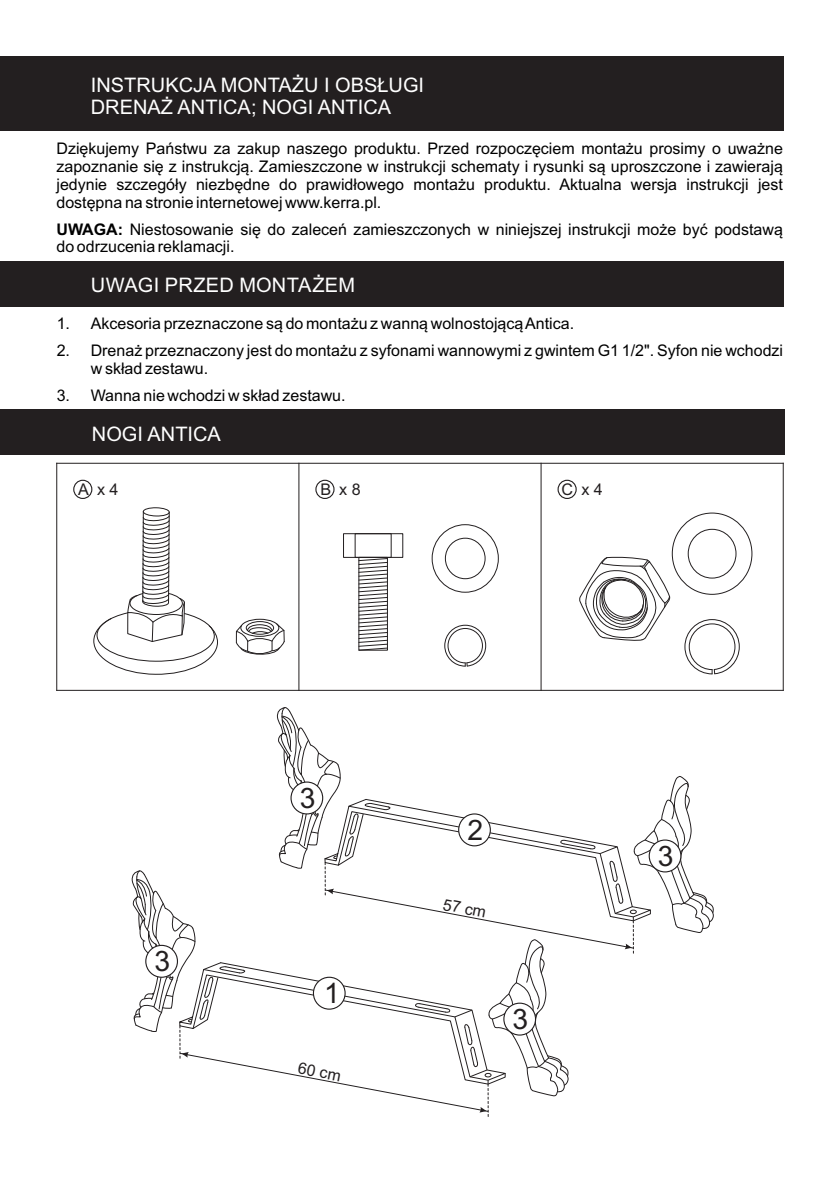
<style>
.page{position:relative;width:840px;height:1191px;background:#fff}
.page>*{position:absolute;margin:0;border:0;box-sizing:border-box;transform-origin:0 0}
.t1{font:28.2px "Arial";color:#231f20}
.t2{font:20px/22.4px "Arial";color:#fff}
.t3{font:16.2px "Arial";color:#231f20}
.t4{font:16px/17.8px "Arial";color:#000}
.t5{font:16px "Arial";color:#231f20}
.s1{font-weight:700}
</style>
<div class="page">
<div style="left:0;top:57px;width:782px;height:74px;background:#231f20"></div>
<div style="left:0;top:261px;width:782px;height:45px;background:#231f20"></div>
<div style="left:0;top:409px;width:783px;height:46px;background:#231f20"></div>
<svg style="left:579px;top:557px;width:90px;height:84px"></svg>
<svg style="left:358px;top:558px;width:29px;height:92px"></svg>
<div style="left:343px;top:533px;width:60px;height:24px;border:1px solid #231f20"></div>
<div style="left:355px;top:533px;width:36px;height:24px;border:1px solid #231f20"></div>
<div style="left:688px;top:623px;width:46px;height:47px;border:1px solid #231f20;border-radius:23px"></div>
<div style="left:684px;top:619px;width:55px;height:55px;border:1px solid #231f20;border-radius:27px"></div>
<svg style="left:711px;top:669px;width:3px;height:5px"></svg>
<div style="left:447px;top:628px;width:35px;height:35px;border:1px solid #231f20;border-radius:17px"></div>
<div style="left:444px;top:625px;width:41px;height:41px;border:1px solid #231f20;border-radius:20px"></div>
<div style="left:671px;top:513px;width:80px;height:81px;border:1px solid #231f20;border-radius:50%"></div>
<div style="left:687px;top:529px;width:48px;height:49px;border:1px solid #231f20;border-radius:50%"></div>
<div style="left:431px;top:524px;width:67px;height:68px;border:1px solid #231f20;border-radius:50%"></div>
<div style="left:445px;top:538px;width:40px;height:41px;border:1px solid #231f20;border-radius:50%"></div>
<hr style="left:142px;top:511px;width:2px;height:90px;background:#231f20">
<div style="left:143px;top:507px;width:26px;height:9px;border:1px solid #231f20;border-radius:50%"></div>
<svg style="left:94px;top:512px;width:124px;height:163px"></svg>
<div style="left:240px;top:619px;width:39px;height:17px;border:1px solid #231f20;border-radius:50%"></div>
<div style="left:246px;top:621px;width:28px;height:13px;border:1px solid #231f20;border-radius:50%"></div>
<svg style="left:236px;top:623px;width:48px;height:32px"></svg>
<hr style="left:56px;top:463px;width:1px;height:228px;background:#231f20">
<hr style="left:298px;top:463px;width:1px;height:228px;background:#231f20">
<hr style="left:540px;top:463px;width:1px;height:228px;background:#231f20">
<hr style="left:782px;top:463px;width:1px;height:228px;background:#231f20">
<hr style="left:56px;top:690px;width:727px;height:1px;background:#231f20">
<hr style="left:56px;top:463px;width:727px;height:1px;background:#231f20">
<div style="left:315px;top:480px;width:19px;height:19px;border:1px solid #231f20;border-radius:50%"></div>
<div style="left:73px;top:480px;width:19px;height:19px;border:1px solid #231f20;border-radius:50%"></div>
<div style="left:557px;top:480px;width:19px;height:19px;border:1px solid #231f20;border-radius:50%"></div>
<svg style="left:132px;top:707px;width:581px;height:410px"></svg>
<p class="t2" style="left:91px;top:75px;width:335px">INSTRUKCJA MONTAŻU I OBSŁUGI<br>DRENAŻ ANTICA; NOGI ANTICA</p>
<p class="t4" style="left:56px;top:141px;width:727px;text-align:justify">Dziękujemy Państwu za zakup naszego produktu. Przed rozpoczęciem montażu prosimy o uważne zapoznanie się z instrukcją. Zamieszczone w instrukcji schematy i rysunki są uproszczone i zawierają jedynie szczegóły niezbędne do prawidłowego montażu produktu. Aktualna wersja instrukcji jest dostępna na stronie internetowej www.kerra.pl.</p>
<p class="t4" style="left:56px;top:221px;width:727px"><span class="s1">UWAGA:</span> Niestosowanie się do zaleceń zamieszczonych w niniejszej instrukcji może być podstawą do odrzucenia reklamacji.</p>
<p class="t2" style="left:91px;top:276px;width:266px">UWAGI PRZED MONTAŻEM</p>
<p class="t4" style="left:57px;top:316px;width:15px">1.</p>
<p class="t4" style="left:91px;top:343px;width:693px;text-indent:-34px">2. Drenaż przeznaczony jest do montażu z syfonami wannowymi z gwintem G1 1/2". Syfon nie wchodzi w skład zestawu.</p>
<p class="t4" style="left:57px;top:388px;width:290px">3. Wanna nie wchodzi w skład zestawu.</p>
<p class="t4" style="left:91px;top:316px;width:484px">Akcesoria przeznaczone są do montażu z wanną wolnostojącą Antica.</p>
<p class="t2" style="left:92px;top:424px;width:130px">NOGI ANTICA</p>
<p class="t3" style="left:78px;top:483px;width:42px">A x 4</p>
<p class="t3" style="left:320px;top:483px;width:42px">B x 8</p>
<p class="t3" style="left:561px;top:483px;width:43px">C x 4</p>
<h1 class="t1" style="left:154px;top:951px;width:17px">3</h1>
<h1 class="t1" style="left:299px;top:787px;width:17px">3</h1>
<h1 class="t1" style="left:324px;top:982px;width:17px">1</h1>
<p class="t5" style="left:299px;top:1061px;width:45px;rotate:11deg">60 cm</p>
<h1 class="t1" style="left:467px;top:819px;width:17px">2</h1>
<p class="t5" style="left:444px;top:898px;width:45px;rotate:11deg">57 cm</p>
<h1 class="t1" style="left:512px;top:1008px;width:17px">3</h1>
<h1 class="t1" style="left:657px;top:845px;width:17px">3</h1>
</div>
